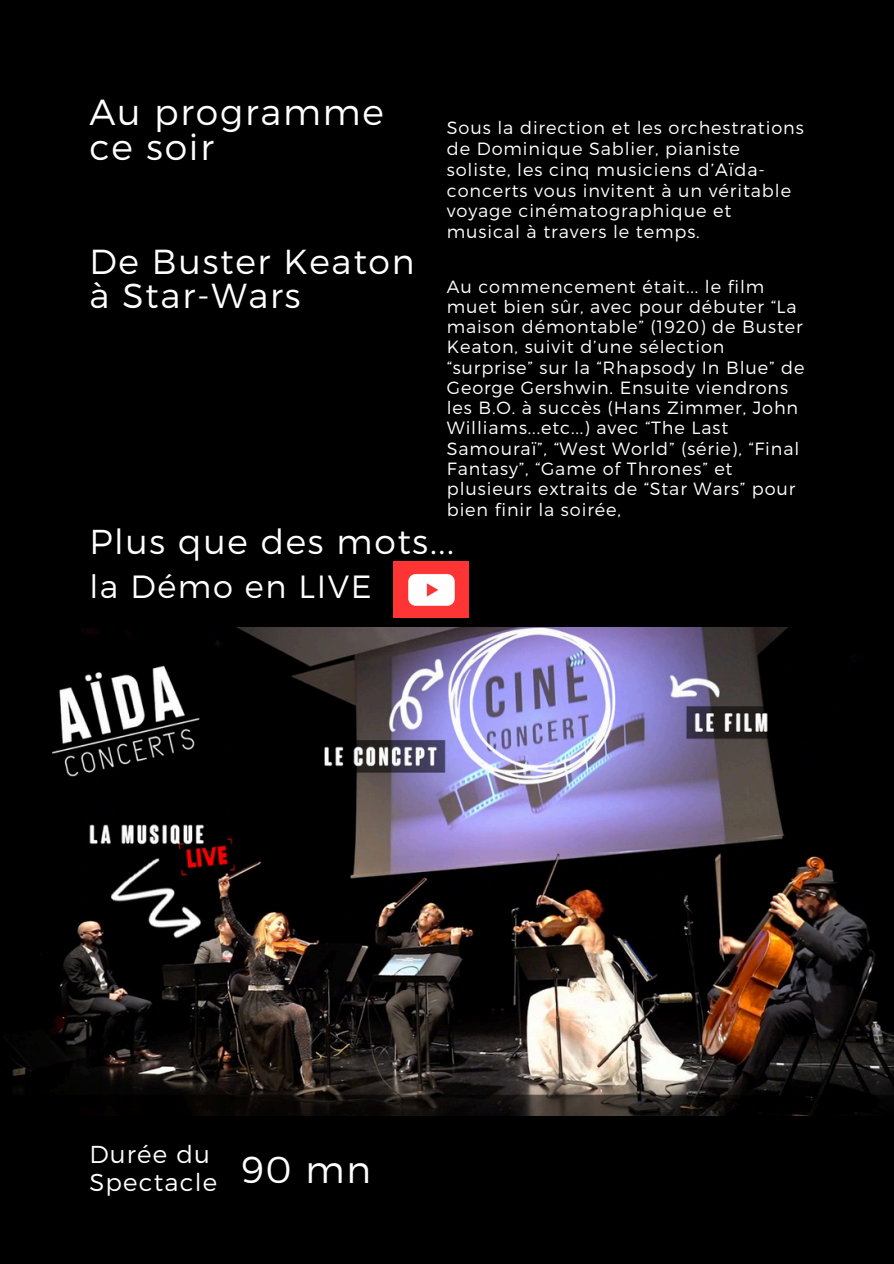
<style>
.page{position:relative;width:894px;height:1264px;background:#fff}
.page>*{position:absolute;margin:0;border:0;box-sizing:border-box;transform-origin:0 0}
.t1{font:300 37.5px "Montserrat";color:#fff}
.t2{font:300 36.3px/35.2px "Montserrat";letter-spacing:.05em;color:#fff}
.t3{font:300 34.65px/33.8px "Montserrat";letter-spacing:.05em;color:#fff}
.t4{font:300 34.5px "Montserrat";letter-spacing:.05em;color:#fff}
.t5{font:300 32.1px "Montserrat";letter-spacing:.05em;color:#fff}
.t6{font:300 24.45px/27.5px "Montserrat";letter-spacing:.05em;color:#fff}
.t7{font:300 17.7px/20.2px "Montserrat";letter-spacing:.05em;color:#fff}
</style>
<div class="page">
<div style="left:0;top:0;width:893px;height:1263px;background:#000"></div>
<img style="left:12px;top:627px;width:881px;height:488px">
<img style="left:393px;top:562px;width:75px;height:55px">
<h2 class="t2" style="left:89px;top:93px;width:296px">Au programme ce soir</h2>
<p class="t3" style="left:89px;top:243px;width:326px">De Buster Keaton à Star-Wars</p>
<p class="t7" style="left:446px;top:116px;width:358px;line-height:20.9px">Sous la direction et les orchestrations de Dominique Sablier, pianiste soliste, les cinq musiciens d’Aïda&shy;concerts vous invitent à un véritable voyage cinématographique et musical à travers le temps.</p>
<h1 class="t7" style="left:446px;top:275px;width:359px">Au commencement était... le film muet bien sûr, avec pour débuter “La maison démontable” (1920) de Buster Keaton, suivit d’une sélection “surprise” sur la “Rhapsody In Blue” de George Gershwin. Ensuite viendrons les B.O. à succès (Hans Zimmer, John Williams...etc...) avec “The Last Samouraï”, “West World” (série), “Final Fantasy”, “Game of Thrones” et plusieurs extraits de “Star Wars” pour bien finir la soirée,</h1>
<h1 class="t4" style="left:89px;top:519px;width:366px">Plus que des mots...</h1>
<h3 class="t5" style="left:89px;top:565px;width:284px">la Démo en LIVE</h3>
<p class="t6" style="left:89px;top:1139px;width:129px">Durée du<br>Spectacle</p>
<h1 class="t1" style="left:241px;top:1144px;width:131px">90 mn</h1>
</div>
